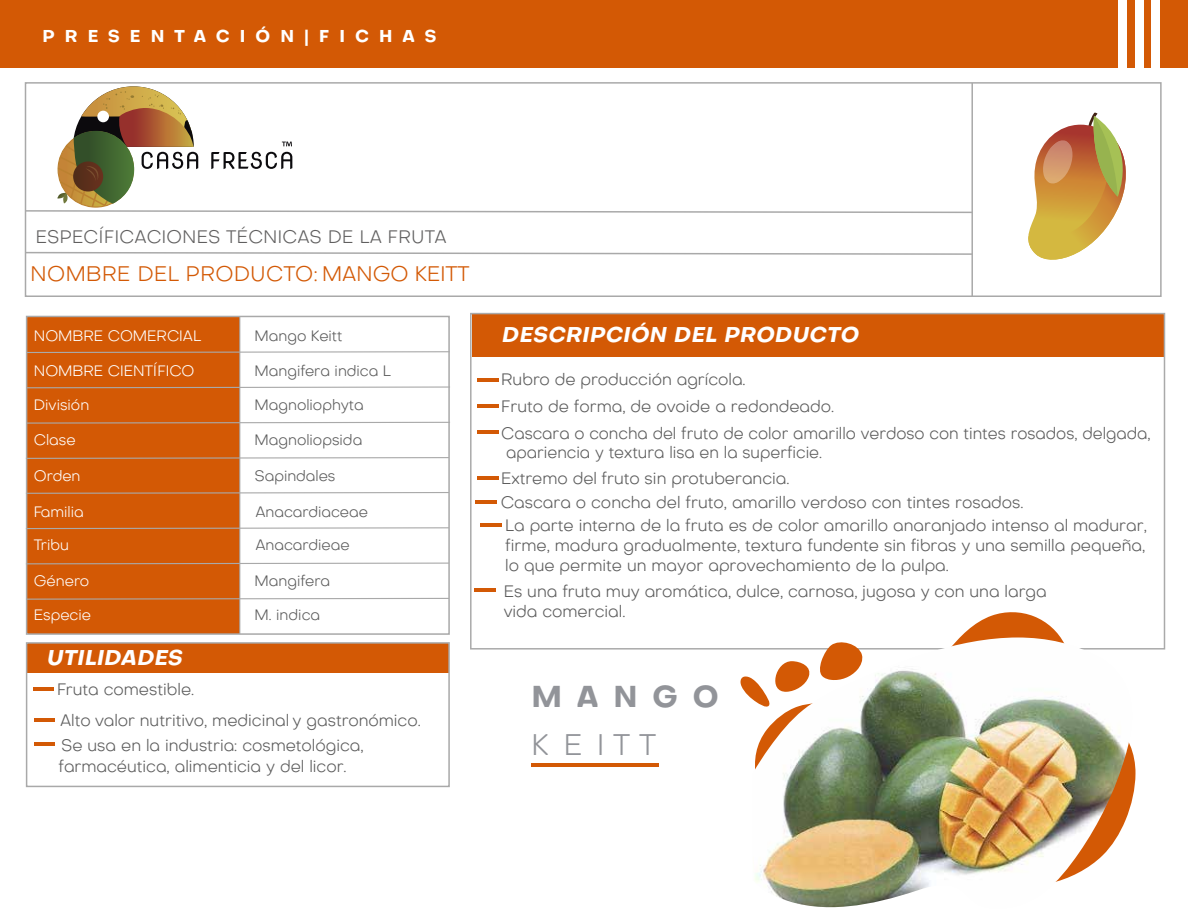
<style>
.page{position:relative;width:1188px;height:918px;background:#fff}
.page>*{position:absolute;margin:0;border:0;box-sizing:border-box;transform-origin:0 0}
.t1{font:700 29.7px "Octarine";letter-spacing:.5em;color:#929499}
.t2{font:300 29.7px "Octarine";color:#929499}
.t3{font:italic 700 21px "Octarine";letter-spacing:.025em;color:#fff}
.t4{font:300 21px "Octarine";letter-spacing:.025em;color:#d35905}
.t5{font:300 18px "Octarine";letter-spacing:.025em;color:#605f5f}
.t6{font:700 16.95px "Octarine";letter-spacing:.6em;color:#fff}
.t7{font:300 16.5px/27px "Octarine";color:#5b5b5b}
.t8{font:300 16.5px/31px "Octarine";color:#5c5c5c}
.t9{font:300 15px "Octarine";color:#5c5c5c}
.t10{font:300 15px "Octarine";color:#fff}
</style>
<div class="page">
<div style="left:27px;top:643px;width:422px;height:29px;background:#d35905"></div>
<hr style="left:531px;top:763px;width:128px;height:4px;background:#d35905">
<hr style="left:971px;top:83px;width:2px;height:213px;background:#a9a9a9">
<div style="left:25px;top:82px;width:1137px;height:215px;border:2px solid #a9a9a9"></div>
<svg style="left:24px;top:251px;width:948px;height:5px"></svg>
<div style="left:0;top:0;width:1188px;height:68px;background:#d35905"></div>
<div style="left:1152px;top:0;width:8px;height:68px;background:#fff"></div>
<div style="left:1136px;top:0;width:8px;height:68px;background:#fff"></div>
<div style="left:1118px;top:0;width:9px;height:68px;background:#fff"></div>
<svg style="left:1028px;top:112px;width:98px;height:148px"></svg>
<div style="left:27px;top:316px;width:213px;height:318px;background:#d35905"></div>
<svg style="left:25px;top:351px;width:422px;height:3px"></svg>
<svg style="left:29px;top:386px;width:418px;height:3px"></svg>
<svg style="left:29px;top:421px;width:418px;height:3px"></svg>
<svg style="left:25px;top:456px;width:422px;height:3px"></svg>
<svg style="left:25px;top:491px;width:422px;height:3px"></svg>
<svg style="left:25px;top:527px;width:422px;height:3px"></svg>
<svg style="left:25px;top:562px;width:422px;height:3px"></svg>
<svg style="left:25px;top:597px;width:422px;height:3px"></svg>
<hr style="left:239px;top:316px;width:1px;height:318px;background:#a9a9a9">
<div style="left:26px;top:316px;width:424px;height:319px;border:2px solid #a9a9a9"></div>
<div style="left:26px;top:642px;width:424px;height:145px;border:2px solid #a9a9a9"></div>
<hr style="left:35px;top:718px;width:20px;height:4px;background:#d35905">
<hr style="left:33px;top:687px;width:21px;height:4px;background:#d35905">
<hr style="left:35px;top:742px;width:20px;height:4px;background:#d35905">
<svg style="left:960px;top:612px;width:176px;height:170px"></svg>
<svg style="left:740px;top:676px;width:13px;height:24px"></svg>
<svg style="left:24px;top:86px;width:948px;height:128px"></svg>
<div style="left:472px;top:313px;width:692px;height:44px;background:#d35905"></div>
<hr style="left:477px;top:378px;width:21px;height:4px;background:#d35905">
<hr style="left:477px;top:404px;width:21px;height:4px;background:#d35905">
<hr style="left:477px;top:430px;width:21px;height:4px;background:#d35905">
<hr style="left:477px;top:477px;width:21px;height:3px;background:#d35905">
<hr style="left:476px;top:500px;width:21px;height:3px;background:#d35905">
<hr style="left:474px;top:588px;width:21px;height:4px;background:#d35905">
<hr style="left:480px;top:523px;width:21px;height:4px;background:#d35905">
<div style="left:470px;top:313px;width:695px;height:337px;border:2px solid #aaa"></div>
<img style="left:753px;top:637px;width:382px;height:271px">
<svg style="left:819px;top:639px;width:44px;height:42px"></svg>
<p class="t6" style="left:43px;top:23px;width:395px">PRESENTACIÓN|FICHAS</p>
<p class="t5" style="left:36px;top:223px;width:412px">ESPECÍFICACIONES TÉCNICAS DE LA FRUTA</p>
<p class="t4" style="left:31px;top:257px;width:441px">NOMBRE DEL PRODUCTO: MANGO KEITT</p>
<p class="t10" style="left:34px;top:325px;width:169px">NOMBRE COMERCIAL</p>
<p class="t9" style="left:255px;top:324px;width:89px">Mango Keitt</p>
<p class="t10" style="left:34px;top:359px;width:162px">NOMBRE CIENTÍFICO</p>
<p class="t9" style="left:255px;top:359px;width:138px">Mangifera indica L</p>
<p class="t10" style="left:34px;top:393px;width:57px">División</p>
<p class="t9" style="left:255px;top:393px;width:111px">Magnoliophyta</p>
<p class="t9" style="left:255px;top:428px;width:109px">Magnoliopsida</p>
<p class="t9" style="left:255px;top:464px;width:82px">Sapindales</p>
<p class="t9" style="left:255px;top:500px;width:114px">Anacardiaceae</p>
<p class="t9" style="left:255px;top:533px;width:96px">Anacardieae</p>
<p class="t9" style="left:255px;top:569px;width:77px">Mangifera</p>
<p class="t9" style="left:255px;top:603px;width:67px">M. indica</p>
<p class="t10" style="left:34px;top:428px;width:43px">Clase</p>
<p class="t10" style="left:34px;top:464px;width:48px">Orden</p>
<p class="t10" style="left:34px;top:500px;width:51px">Familia</p>
<p class="t10" style="left:34px;top:533px;width:37px">Tribu</p>
<p class="t10" style="left:34px;top:569px;width:57px">Género</p>
<p class="t10" style="left:34px;top:603px;width:59px">Especie</p>
<p class="t3" style="left:46px;top:641px;width:137px">UTILIDADES</p>
<p class="t8" style="left:57px;top:673px;width:365px">Fruta comestible.<br>Alto valor nutritivo, medicinal y gastronómico.</p>
<p class="t8" style="left:59px;top:733px;width:307px;line-height:21px">Se usa en la industria: cosmetológica, farmacéutica, alimenticia y del licor.</p>
<p class="t3" style="left:501px;top:319px;width:358px">DESCRIPCIÓN DEL PRODUCTO</p>
<p class="t7" style="left:501px;top:364px;width:651px">Rubro de producción agrícola.<br>Fruto de forma, de ovoide a redondeado.<br>Cascara o concha del fruto de color amarillo verdoso con tintes rosados, delgada,</p>
<p class="t7" style="left:506px;top:438px;width:318px">apariencia y textura lisa en la superficie.</p>
<p class="t7" style="left:501px;top:489px;width:648px;line-height:23.7px">Cascara o concha del fruto, amarillo verdoso con tintes rosados.<br>La parte interna de la fruta es de color amarillo anaranjado intenso al madurar,</p>
<p class="t7" style="left:505px;top:534px;width:642px;line-height:19.8px">firme, madura gradualmente, textura fundente sin fibras y una semilla pequeña, lo que permite un mayor aprovechamiento de la pulpa.</p>
<p class="t7" style="left:504px;top:580px;width:545px;line-height:19.8px">Es una fruta muy aromática, dulce, carnosa, jugosa y con una larga vida comercial.</p>
<p class="t7" style="left:501px;top:463px;width:290px">Extremo del fruto sin protuberancia.</p>
<h1 class="t1" style="left:531px;top:673px;width:189px">MANGO</h1>
<h1 class="t2" style="left:531px;top:722px;width:126px">KEI T T</h1>
</div>
